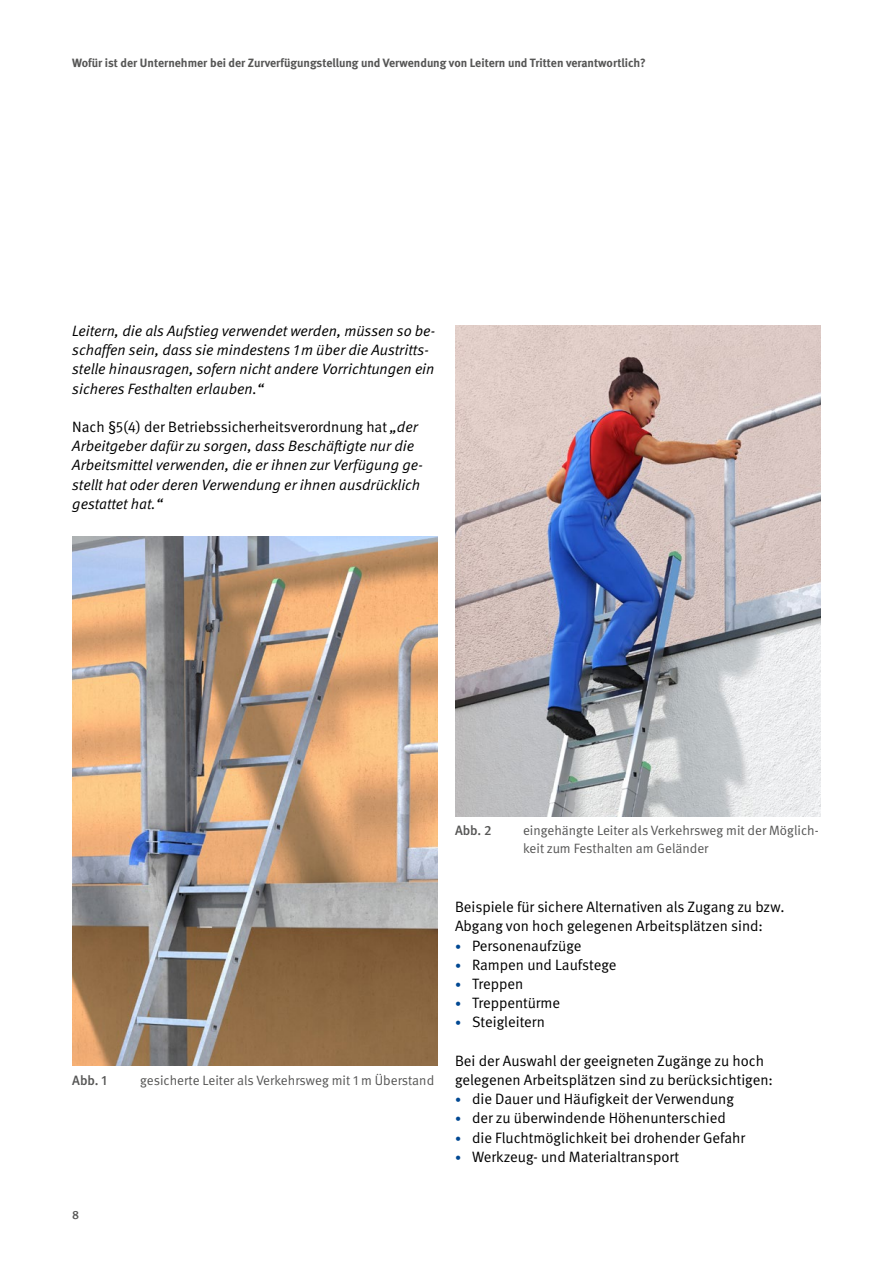
<style>
.page{position:relative;width:893px;height:1263px;background:#fff}
.page>*{position:absolute;margin:0;border:0;box-sizing:border-box;transform-origin:0 0}
.Fließtext_FT_Abstand_nach{font:italic 15px/19.2px "DGUV Meta";color:#000}
.Fließtext_FT_ohne_Abstand{font:15px/19.2px "DGUV Meta";color:#000}
.Fließtext_FT_Abstand_vor{font:15px/19.2px "DGUV Meta";color:#000}
.t1{font:13.5px/18px "DGUV Meta";color:#565655}
.t2{font:500 13.5px "DGUV Meta";letter-spacing:-.005em;color:#565655}
.t3{font:700 12px "DGUV Meta";color:#565655}
.t4{font:500 12px "DGUV Meta";color:#565655}
.s1{font-style:normal}
.s2{font-size:12px;color:#004893}
</style>
<div class="page">
<img style="left:72px;top:537px;width:366px;height:529px">
<img style="left:455px;top:325px;width:366px;height:491px">
<p class="t3" style="left:72px;top:56px;width:575px">Wofür ist der Unternehmer bei der Zurverfügungstellung und Verwendung von Leitern und Tritten verantwortlich?</p>
<p class="Fließtext_FT_Abstand_nach" style="left:72px;top:322px;width:365px">Leitern, die als Aufstieg verwendet werden, müssen so be&shy;schaffen sein, dass sie mindestens 1m über die Austritts&shy;stelle hinausragen, sofern nicht andere Vorrichtungen ein sicheres Festhalten erlauben.“</p>
<p class="Fließtext_FT_Abstand_nach" style="left:72px;top:418px;width:352px"><span class="s1">Nach §5(4) der Betriebssicherheitsverordnung hat</span> „der Arbeitgeber dafür zu sorgen, dass Beschäftigte nur die Arbeitsmittel verwenden, die er ihnen zur Verfügung ge&shy;stellt hat oder deren Verwendung er ihnen ausdrücklich gestattet hat.“</p>
<p class="t2" style="left:72px;top:1072px;width:36px">Abb. 1</p>
<p class="t1" style="left:140px;top:1071px;width:295px">gesicherte Leiter als Verkehrsweg mit 1 m Überstand</p>
<p class="t4" style="left:72px;top:1208px;width:9px">8</p>
<p class="t2" style="left:455px;top:823px;width:38px">Abb. 2</p>
<p class="t1" style="left:523px;top:822px;width:297px">eingehängte Leiter als Verkehrsweg mit der Möglich&shy;keit zum Festhalten am Geländer</p>
<p class="Fließtext_FT_ohne_Abstand" style="left:455px;top:898px;width:331px">Beispiele für sichere Alternativen als Zugang zu bzw.<br>Abgang von hoch gelegenen Arbeitsplätzen sind:</p>
<p class="Fließtext_FT_ohne_Abstand" style="left:455px;top:936px;width:128px"><span class="s2">•</span> Personenaufzüge</p>
<p class="Fließtext_FT_ohne_Abstand" style="left:455px;top:955px;width:163px"><span class="s2">•</span> Rampen und Laufstege</p>
<p class="Fließtext_FT_ohne_Abstand" style="left:455px;top:974px;width:70px"><span class="s2">•</span> Treppen</p>
<p class="Fließtext_FT_ohne_Abstand" style="left:455px;top:994px;width:107px"><span class="s2">•</span> Treppentürme</p>
<p class="Fließtext_FT_ohne_Abstand" style="left:455px;top:1013px;width:91px"><span class="s2">•</span> Steigleitern</p>
<p class="Fließtext_FT_Abstand_vor" style="left:455px;top:1051px;width:319px">Bei der Auswahl der geeigneten Zugänge zu hoch gelegenen Arbeitsplätzen sind zu berücksichtigen:</p>
<p class="Fließtext_FT_ohne_Abstand" style="left:455px;top:1090px;width:280px"><span class="s2">•</span> die Dauer und Häufigkeit der Verwendung</p>
<p class="Fließtext_FT_ohne_Abstand" style="left:455px;top:1109px;width:272px"><span class="s2">•</span> der zu überwindende Höhenunterschied</p>
<p class="Fließtext_FT_ohne_Abstand" style="left:455px;top:1128px;width:292px"><span class="s2">•</span> die Fluchtmöglichkeit bei drohender Gefahr</p>
<p class="Fließtext_FT_ohne_Abstand" style="left:455px;top:1147px;width:226px"><span class="s2">•</span> Werkzeug- und Materialtransport</p>
</div>
